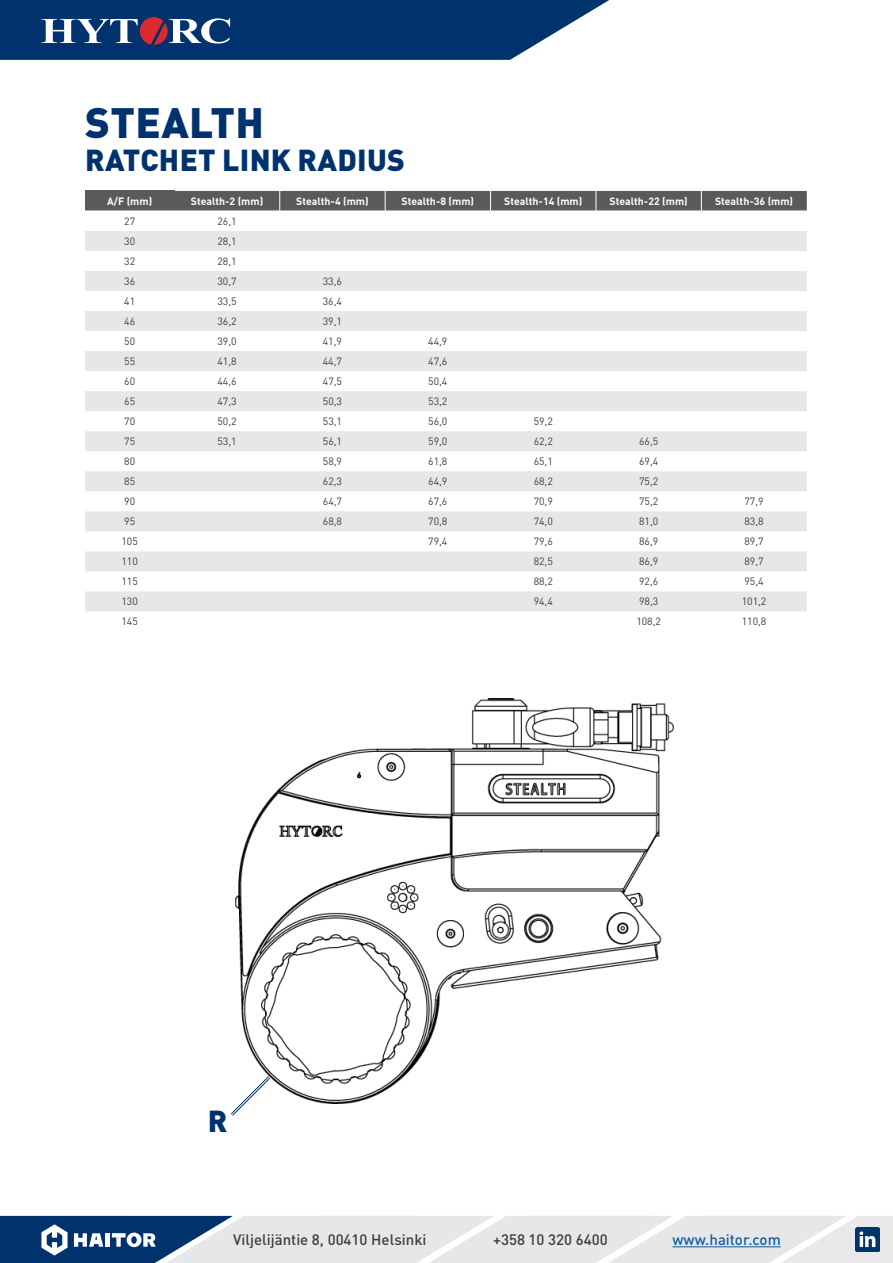
<style>
.page{position:relative;width:893px;height:1263px;background:#fff}
.page>*{position:absolute;margin:0;border:0;box-sizing:border-box;transform-origin:0 0}
.Big_headline_blue_1__line{font:900 42px "DINOT";letter-spacing:.01em;color:#00326d}
.Big_headline_blue_2__line{font:900 30px "DINOT";letter-spacing:.01em;color:#00326d}
.t1{font:500 15px "DINOT";color:#3e3e3f}
.t2{font:500 15px "DINOT";color:#175d9e}
.Table_body{font:10.5px "DINOT";color:#3e3e3f}
.Table_headline{font:700 10.5px "DINOT";color:#fff}
</style>
<div class="page">
<div style="left:85px;top:191px;width:89px;height:20px;background:#595a5c"></div>
<svg style="left:85px;top:231px;width:722px;height:380px;fill:#e6e7e9"></svg>
<div style="left:174px;top:191px;width:633px;height:20px;background:#595a5c"></div>
<img style="left:235px;top:699px;width:438px;height:405px">
<svg style="left:231px;top:1073px;width:42px;height:43px"></svg>
<svg style="left:0;top:0;width:609px;height:60px;background:#224a7d"></svg>
<svg style="left:0;top:1216px;width:893px;height:47px;background:#b9c4d1"></svg>
<p class="Big_headline_blue_1__line" style="left:85px;top:95px;width:180px">STEALTH</p>
<p class="Big_headline_blue_2__line" style="left:85px;top:140px;width:321px">RATCHET LINK RADIUS</p>
<p class="Table_headline" style="left:107px;top:194px;width:47px">A/F (mm)</p>
<p class="Table_headline" style="left:191px;top:194px;width:74px">Stealth-2 (mm)</p>
<p class="Table_headline" style="left:296px;top:194px;width:74px">Stealth-4 (mm)</p>
<p class="Table_headline" style="left:402px;top:194px;width:74px">Stealth-8 (mm)</p>
<p class="Table_headline" style="left:504px;top:194px;width:80px">Stealth-14 (mm)</p>
<p class="Table_headline" style="left:610px;top:194px;width:80px">Stealth-22 (mm)</p>
<p class="Table_headline" style="left:715px;top:194px;width:80px">Stealth-36 (mm)</p>
<p class="Table_body" style="left:124px;top:215px;width:12px">27</p>
<p class="Table_body" style="left:217px;top:215px;width:21px">26,1</p>
<p class="Table_body" style="left:124px;top:235px;width:12px">30</p>
<p class="Table_body" style="left:217px;top:235px;width:21px">28,1</p>
<p class="Table_body" style="left:124px;top:255px;width:12px">32</p>
<p class="Table_body" style="left:217px;top:255px;width:21px">28,1</p>
<p class="Table_body" style="left:124px;top:275px;width:12px">36</p>
<p class="Table_body" style="left:217px;top:275px;width:21px">30,7</p>
<p class="Table_body" style="left:323px;top:275px;width:21px">33,6</p>
<p class="Table_body" style="left:124px;top:295px;width:12px">41</p>
<p class="Table_body" style="left:217px;top:295px;width:21px">33,5</p>
<p class="Table_body" style="left:323px;top:295px;width:21px">36,4</p>
<p class="Table_body" style="left:124px;top:315px;width:12px">46</p>
<p class="Table_body" style="left:217px;top:315px;width:21px">36,2</p>
<p class="Table_body" style="left:323px;top:315px;width:21px">39,1</p>
<p class="Table_body" style="left:124px;top:335px;width:12px">50</p>
<p class="Table_body" style="left:217px;top:335px;width:21px">39,0</p>
<p class="Table_body" style="left:323px;top:335px;width:21px">41,9</p>
<p class="Table_body" style="left:428px;top:335px;width:21px">44,9</p>
<p class="Table_body" style="left:124px;top:355px;width:12px">55</p>
<p class="Table_body" style="left:217px;top:355px;width:21px">41,8</p>
<p class="Table_body" style="left:323px;top:355px;width:21px">44,7</p>
<p class="Table_body" style="left:428px;top:355px;width:21px">47,6</p>
<p class="Table_body" style="left:124px;top:375px;width:12px">60</p>
<p class="Table_body" style="left:217px;top:375px;width:21px">44,6</p>
<p class="Table_body" style="left:323px;top:375px;width:21px">47,5</p>
<p class="Table_body" style="left:428px;top:375px;width:21px">50,4</p>
<p class="Table_body" style="left:124px;top:395px;width:12px">65</p>
<p class="Table_body" style="left:217px;top:395px;width:21px">47,3</p>
<p class="Table_body" style="left:323px;top:395px;width:21px">50,3</p>
<p class="Table_body" style="left:428px;top:395px;width:21px">53,2</p>
<p class="Table_body" style="left:124px;top:415px;width:12px">70</p>
<p class="Table_body" style="left:217px;top:415px;width:21px">50,2</p>
<p class="Table_body" style="left:323px;top:415px;width:21px">53,1</p>
<p class="Table_body" style="left:428px;top:415px;width:21px">56,0</p>
<p class="Table_body" style="left:534px;top:415px;width:21px">59,2</p>
<p class="Table_body" style="left:124px;top:435px;width:12px">75</p>
<p class="Table_body" style="left:217px;top:435px;width:21px">53,1</p>
<p class="Table_body" style="left:323px;top:435px;width:21px">56,1</p>
<p class="Table_body" style="left:428px;top:435px;width:21px">59,0</p>
<p class="Table_body" style="left:534px;top:435px;width:21px">62,2</p>
<p class="Table_body" style="left:639px;top:435px;width:21px">66,5</p>
<p class="Table_body" style="left:124px;top:455px;width:12px">80</p>
<p class="Table_body" style="left:323px;top:455px;width:21px">58,9</p>
<p class="Table_body" style="left:428px;top:455px;width:21px">61,8</p>
<p class="Table_body" style="left:534px;top:455px;width:21px">65,1</p>
<p class="Table_body" style="left:639px;top:455px;width:21px">69,4</p>
<p class="Table_body" style="left:124px;top:475px;width:12px">85</p>
<p class="Table_body" style="left:323px;top:475px;width:21px">62,3</p>
<p class="Table_body" style="left:428px;top:475px;width:21px">64,9</p>
<p class="Table_body" style="left:534px;top:475px;width:21px">68,2</p>
<p class="Table_body" style="left:639px;top:475px;width:21px">75,2</p>
<p class="Table_body" style="left:124px;top:495px;width:12px">90</p>
<p class="Table_body" style="left:323px;top:495px;width:21px">64,7</p>
<p class="Table_body" style="left:428px;top:495px;width:21px">67,6</p>
<p class="Table_body" style="left:534px;top:495px;width:21px">70,9</p>
<p class="Table_body" style="left:639px;top:495px;width:21px">75,2</p>
<p class="Table_body" style="left:744px;top:495px;width:21px">77,9</p>
<p class="Table_body" style="left:124px;top:515px;width:12px">95</p>
<p class="Table_body" style="left:323px;top:515px;width:21px">68,8</p>
<p class="Table_body" style="left:428px;top:515px;width:21px">70,8</p>
<p class="Table_body" style="left:534px;top:515px;width:21px">74,0</p>
<p class="Table_body" style="left:639px;top:515px;width:21px">81,0</p>
<p class="Table_body" style="left:744px;top:515px;width:21px">83,8</p>
<p class="Table_body" style="left:121px;top:535px;width:18px">105</p>
<p class="Table_body" style="left:428px;top:535px;width:21px">79,4</p>
<p class="Table_body" style="left:534px;top:535px;width:21px">79,6</p>
<p class="Table_body" style="left:639px;top:535px;width:21px">86,9</p>
<p class="Table_body" style="left:744px;top:535px;width:21px">89,7</p>
<p class="Table_body" style="left:121px;top:555px;width:18px">110</p>
<p class="Table_body" style="left:534px;top:555px;width:21px">82,5</p>
<p class="Table_body" style="left:639px;top:555px;width:21px">86,9</p>
<p class="Table_body" style="left:744px;top:555px;width:21px">89,7</p>
<p class="Table_body" style="left:121px;top:575px;width:18px">115</p>
<p class="Table_body" style="left:534px;top:575px;width:21px">88,2</p>
<p class="Table_body" style="left:639px;top:575px;width:21px">92,6</p>
<p class="Table_body" style="left:744px;top:575px;width:21px">95,4</p>
<p class="Table_body" style="left:121px;top:595px;width:18px">130</p>
<p class="Table_body" style="left:534px;top:595px;width:21px">94,4</p>
<p class="Table_body" style="left:639px;top:595px;width:21px">98,3</p>
<p class="Table_body" style="left:742px;top:595px;width:26px">101,2</p>
<p class="Table_body" style="left:121px;top:615px;width:18px">145</p>
<p class="Table_body" style="left:636px;top:615px;width:26px">108,2</p>
<p class="Table_body" style="left:742px;top:615px;width:26px">110,8</p>
<p class="Big_headline_blue_2__line" style="left:208px;top:1101px;width:21px">R</p>
<h3 class="t1" style="left:233px;top:1230px;width:195px">Viljelijäntie 8, 00410 Helsinki</h3>
<h3 class="t1" style="left:493px;top:1230px;width:116px">+358 10 320 6400</h3>
<h3 class="t2" style="left:672px;top:1230px;width:110px">www.haitor.com</h3>
</div>
